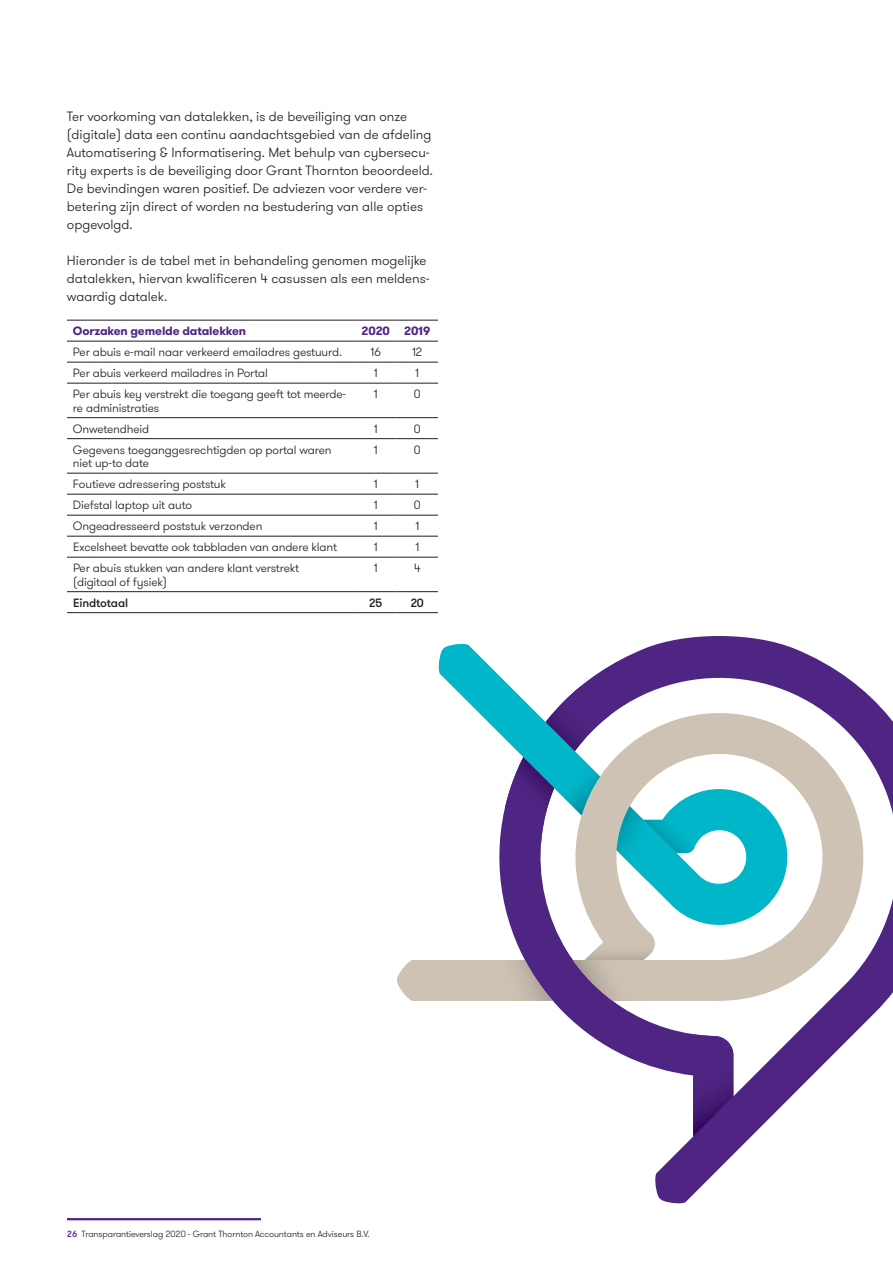
<style>
.page{position:relative;width:893px;height:1263px;background:#fff}
.page>*{position:absolute;margin:0;border:0;box-sizing:border-box;transform-origin:0 0}
.t1{font:300 13.5px/18px "GT Walsheim Pro";color:#231f20}
.t2{font:300 12px/13.5px "GT Walsheim Pro";letter-spacing:-.01em;color:#231f20}
.t3{font:700 12px "GT Walsheim Pro";letter-spacing:-.01em;color:#4e2582}
.t4{font:500 12px "GT Walsheim Pro";letter-spacing:-.01em;color:#231f20}
.t5{font:300 9px "GT Walsheim Pro";letter-spacing:-.01em;color:#231f20}
.s1{font-weight:500;color:#4e2582}
</style>
<div class="page">
<hr style="left:67px;top:1218px;width:194px;height:2px;background:#4e2582">
<hr style="left:67px;top:362px;width:288px;height:1px;background:#231f20">
<hr style="left:355px;top:362px;width:41px;height:1px;background:#231f20">
<hr style="left:396px;top:362px;width:42px;height:1px;background:#231f20">
<hr style="left:67px;top:383px;width:288px;height:1px;background:#231f20">
<hr style="left:355px;top:383px;width:41px;height:1px;background:#231f20">
<hr style="left:396px;top:383px;width:42px;height:1px;background:#231f20">
<hr style="left:67px;top:417px;width:288px;height:1px;background:#231f20">
<hr style="left:355px;top:417px;width:41px;height:1px;background:#231f20">
<hr style="left:396px;top:417px;width:42px;height:1px;background:#231f20">
<hr style="left:67px;top:438px;width:288px;height:1px;background:#231f20">
<hr style="left:355px;top:438px;width:41px;height:1px;background:#231f20">
<hr style="left:396px;top:438px;width:42px;height:1px;background:#231f20">
<hr style="left:67px;top:473px;width:288px;height:1px;background:#231f20">
<hr style="left:355px;top:473px;width:41px;height:1px;background:#231f20">
<hr style="left:396px;top:473px;width:42px;height:1px;background:#231f20">
<hr style="left:67px;top:494px;width:288px;height:1px;background:#231f20">
<hr style="left:355px;top:494px;width:41px;height:1px;background:#231f20">
<hr style="left:396px;top:494px;width:42px;height:1px;background:#231f20">
<hr style="left:67px;top:515px;width:288px;height:1px;background:#231f20">
<hr style="left:355px;top:515px;width:41px;height:1px;background:#231f20">
<hr style="left:396px;top:515px;width:42px;height:1px;background:#231f20">
<hr style="left:67px;top:536px;width:288px;height:1px;background:#231f20">
<hr style="left:355px;top:536px;width:41px;height:1px;background:#231f20">
<hr style="left:396px;top:536px;width:42px;height:1px;background:#231f20">
<hr style="left:67px;top:557px;width:288px;height:1px;background:#231f20">
<hr style="left:355px;top:557px;width:41px;height:1px;background:#231f20">
<hr style="left:396px;top:557px;width:42px;height:1px;background:#231f20">
<hr style="left:67px;top:591px;width:288px;height:1px;background:#231f20">
<hr style="left:355px;top:591px;width:41px;height:1px;background:#231f20">
<hr style="left:396px;top:591px;width:42px;height:1px;background:#231f20">
<hr style="left:67px;top:612px;width:288px;height:1px;background:#231f20">
<hr style="left:355px;top:612px;width:41px;height:1px;background:#231f20">
<hr style="left:396px;top:612px;width:42px;height:1px;background:#231f20">
<hr style="left:67px;top:320px;width:288px;height:1px;background:#231f20">
<hr style="left:355px;top:320px;width:41px;height:1px;background:#231f20">
<hr style="left:396px;top:320px;width:42px;height:1px;background:#231f20">
<hr style="left:67px;top:341px;width:288px;height:1px;background:#231f20">
<hr style="left:355px;top:341px;width:41px;height:1px;background:#231f20">
<hr style="left:396px;top:341px;width:42px;height:1px;background:#231f20">
<svg style="left:499px;top:636px;width:394px;height:568px"></svg>
<img style="left:573px;top:960px;width:71px;height:41px">
<img style="left:397px;top:960px;width:128px;height:41px">
<img style="left:525px;top:960px;width:28px;height:41px">
<svg style="left:617px;top:782px;width:177px;height:149px"></svg>
<img style="left:600px;top:686px;width:10px;height:65px">
<img style="left:505px;top:816px;width:49px;height:27px">
<img style="left:693px;top:1034px;width:40px;height:102px">
<svg style="left:438px;top:643px;width:162px;height:173px"></svg>
<img style="left:554px;top:751px;width:46px;height:64px">
<img style="left:584px;top:934px;width:72px;height:26px">
<p class="t1" style="left:67px;top:108px;width:367px">Ter voorkoming van datalekken, is de beveiliging van onze (digitale) data een continu aandachtsgebied van de afdeling Automatisering &amp; Informatisering. Met behulp van cybersecu&shy;rity experts is de beveiliging door Grant Thornton beoordeeld.<br>De bevindingen waren positief. De adviezen voor verdere ver&shy;betering zijn direct of worden na bestudering van alle opties opgevolgd.</p>
<p class="t1" style="left:67px;top:252px;width:364px">Hieronder is de tabel met in behandeling genomen mogelijke datalekken, hiervan kwalificeren 4 casussen als een meldens&shy;waardig datalek.</p>
<p class="t3" style="left:73px;top:323px;width:175px">Oorzaken gemelde datalekken</p>
<p class="t3" style="left:362px;top:323px;width:70px">2020 2019</p>
<p class="t2" style="left:73px;top:345px;width:270px">Per abuis e-mail naar verkeerd emailadres gestuurd.</p>
<p class="t2" style="left:371px;top:345px;width:12px">16</p>
<p class="t2" style="left:412px;top:345px;width:12px">12</p>
<p class="t2" style="left:73px;top:366px;width:196px">Per abuis verkeerd mailadres in Portal</p>
<p class="t2" style="left:374px;top:366px;width:5px">1</p>
<p class="t2" style="left:415px;top:366px;width:5px">1</p>
<p class="t2" style="left:73px;top:387px;width:275px">Per abuis key verstrekt die toegang geeft tot meerde&shy;re administraties</p>
<p class="t2" style="left:374px;top:387px;width:5px">1</p>
<p class="t2" style="left:414px;top:387px;width:8px">0</p>
<p class="t2" style="left:73px;top:422px;width:78px">Onwetendheid</p>
<p class="t2" style="left:374px;top:422px;width:5px">1</p>
<p class="t2" style="left:414px;top:422px;width:8px">0</p>
<p class="t2" style="left:73px;top:443px;width:260px">Gegevens toeganggesrechtigden op portal waren niet up-to date</p>
<p class="t2" style="left:374px;top:443px;width:5px">1</p>
<p class="t2" style="left:414px;top:443px;width:8px">0</p>
<p class="t2" style="left:73px;top:477px;width:154px">Foutieve adressering poststuk</p>
<p class="t2" style="left:374px;top:477px;width:5px">1</p>
<p class="t2" style="left:415px;top:477px;width:5px">1</p>
<p class="t2" style="left:73px;top:498px;width:121px">Diefstal laptop uit auto</p>
<p class="t2" style="left:374px;top:498px;width:5px">1</p>
<p class="t2" style="left:414px;top:498px;width:8px">0</p>
<p class="t2" style="left:73px;top:519px;width:191px">Ongeadresseerd poststuk verzonden</p>
<p class="t2" style="left:374px;top:519px;width:5px">1</p>
<p class="t2" style="left:415px;top:519px;width:5px">1</p>
<p class="t2" style="left:73px;top:540px;width:265px">Excelsheet bevatte ook tabbladen van andere klant</p>
<p class="t2" style="left:374px;top:540px;width:5px">1</p>
<p class="t2" style="left:415px;top:540px;width:5px">1</p>
<p class="t2" style="left:73px;top:561px;width:228px">Per abuis stukken van andere klant verstrekt (digitaal of fysiek)</p>
<p class="t2" style="left:374px;top:561px;width:5px">1</p>
<p class="t2" style="left:414px;top:561px;width:8px">4</p>
<p class="t4" style="left:73px;top:595px;width:57px">Eindtotaal</p>
<p class="t4" style="left:369px;top:595px;width:15px">25</p>
<p class="t4" style="left:411px;top:595px;width:15px">20</p>
<p class="t5" style="left:67px;top:1228px;width:304px"><span class="s1">26</span> Transparantieverslag 2020 - Grant Thornton Accountants en Adviseurs B.V.</p>
</div>
